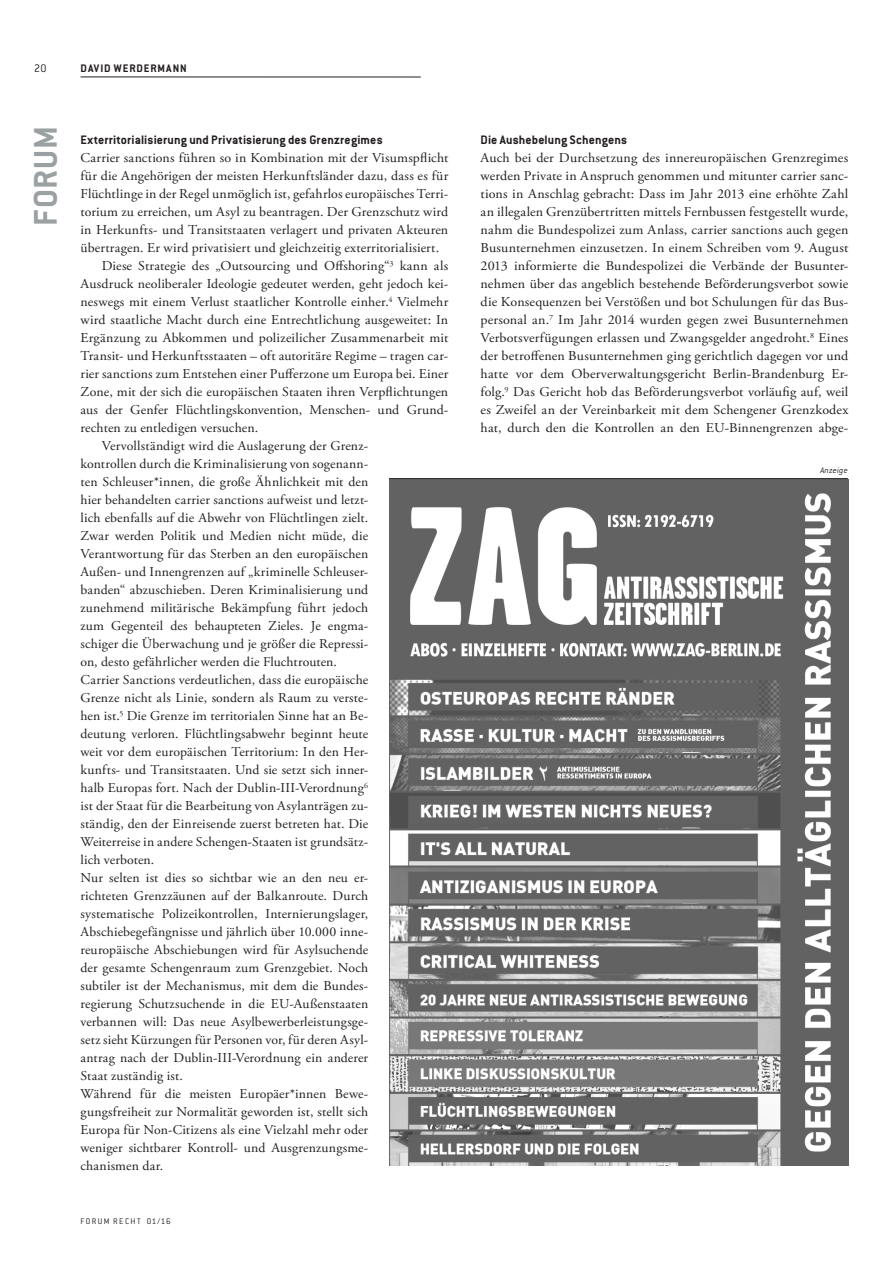
<style>
.page{position:relative;width:893px;height:1263px;background:#fff}
.page>*{position:absolute;margin:0;border:0;box-sizing:border-box;transform-origin:0 0}
.t1{font:700 36px "Conduit ITC";letter-spacing:.025em;color:#9ba0a3}
.t2{font:13.5px "Adobe Garamond Pro";letter-spacing:.01em;color:#231f20}
.t3{font:13.5px/18px "Adobe Garamond Pro";letter-spacing:.01em;color:#231f20;text-align:justify;scale:1.04 1}
.t4{font:700 13.5px "Conduit ITC";letter-spacing:.01em;color:#231f20}
.t5{font:700 12px "Conduit ITC";letter-spacing:.075em;color:#231f20}
.t6{font:300 12px "Conduit ITC";color:#231f20}
.t7{font:300 9px "Conduit ITC";letter-spacing:.155em;color:#231f20}
.t8{font:italic 300 9px "Conduit ITC";letter-spacing:.02em;color:#231f20}
</style>
<div class="page">
<hr style="left:81px;top:77px;width:340px;height:1px;background:#231f20">
<img style="left:389px;top:479px;width:459px;height:686px">
<hr style="left:389px;top:478px;width:459px;height:1px;background:#231f20">
<p class="t6" style="left:34px;top:61px;width:14px">20</p>
<p class="t5" style="left:81px;top:61px;width:108px">DAVID WERDERMANN</p>
<h1 class="t1" style="left:24px;top:226px;width:101px;rotate:-90deg">FORUM</h1>
<p class="t4" style="left:80px;top:132px;width:304px">Exterritorialisierung und Privatisierung des Grenzregimes</p>
<p class="t2" style="left:80px;top:150px;width:369px">Carrier sanctions führen so in Kombination mit der Visumspflicht</p>
<p class="t2" style="left:80px;top:168px;width:369px">für die Angehörigen der meisten Herkunftsländer dazu, dass es für</p>
<p class="t2" style="left:80px;top:186px;width:369px">Flüchtlinge in der Regel unmöglich ist, gefahrlos europäisches Terri-</p>
<p class="t2" style="left:80px;top:204px;width:369px">torium zu erreichen, um Asyl zu beantragen. Der Grenzschutz wird</p>
<p class="t2" style="left:80px;top:222px;width:369px">in Herkunfts- und Transitstaaten verlagert und privaten Akteuren</p>
<p class="t2" style="left:80px;top:240px;width:360px">übertragen. Er wird privatisiert und gleichzeitig exterritorialisiert.</p>
<p class="t2" style="left:102px;top:258px;width:348px">Diese Strategie des „Outsourcing und Offshoring“<sup>3</sup> kann als</p>
<p class="t2" style="left:80px;top:276px;width:369px">Ausdruck neoliberaler Ideologie gedeutet werden, geht jedoch kei-</p>
<p class="t2" style="left:80px;top:294px;width:369px">neswegs mit einem Verlust staatlicher Kontrolle einher.<sup>4</sup> Vielmehr</p>
<p class="t2" style="left:80px;top:312px;width:369px">wird staatliche Macht durch eine Entrechtlichung ausgeweitet: In</p>
<p class="t2" style="left:80px;top:330px;width:369px">Ergänzung zu Abkommen und polizeilicher Zusammenarbeit mit</p>
<p class="t2" style="left:80px;top:348px;width:369px">Transit- und Herkunftsstaaten – oft autoritäre Regime – tragen car-</p>
<p class="t2" style="left:80px;top:366px;width:369px">rier sanctions zum Entstehen einer Pufferzone um Europa bei. Einer</p>
<p class="t2" style="left:80px;top:384px;width:369px">Zone, mit der sich die europäischen Staaten ihren Verpflichtungen</p>
<p class="t2" style="left:80px;top:402px;width:369px">aus der Genfer Flüchtlingskonvention, Menschen- und Grund-</p>
<p class="t2" style="left:80px;top:420px;width:179px">rechten zu entledigen versuchen.</p>
<p class="t2" style="left:102px;top:438px;width:268px">Vervollständigt wird die Auslagerung der Grenz-</p>
<p class="t2" style="left:80px;top:456px;width:289px">kontrollen durch die Kriminalisierung von sogenann-</p>
<p class="t2" style="left:80px;top:474px;width:289px">ten Schleuser*innen, die große Ähnlichkeit mit den</p>
<p class="t2" style="left:80px;top:492px;width:289px">hier behandelten carrier sanctions aufweist und letzt-</p>
<p class="t2" style="left:80px;top:510px;width:289px">lich ebenfalls auf die Abwehr von Flüchtlingen zielt.</p>
<p class="t2" style="left:80px;top:528px;width:289px">Zwar werden Politik und Medien nicht müde, die</p>
<p class="t2" style="left:80px;top:546px;width:289px">Verantwortung für das Sterben an den europäischen</p>
<p class="t2" style="left:80px;top:564px;width:289px">Außen- und Innengrenzen auf „kriminelle Schleuser-</p>
<p class="t2" style="left:80px;top:582px;width:289px">banden“ abzuschieben. Deren Kriminalisierung und</p>
<p class="t2" style="left:80px;top:600px;width:289px">zunehmend militärische Bekämpfung führt jedoch</p>
<p class="t2" style="left:80px;top:618px;width:289px">zum Gegenteil des behaupteten Zieles. Je engma-</p>
<p class="t2" style="left:80px;top:636px;width:289px">schiger die Überwachung und je größer die Repressi-</p>
<p class="t2" style="left:80px;top:654px;width:258px">on, desto gefährlicher werden die Fluchtrouten.</p>
<p class="t2" style="left:80px;top:672px;width:289px">Carrier Sanctions verdeutlichen, dass die europäische</p>
<p class="t2" style="left:80px;top:690px;width:289px">Grenze nicht als Linie, sondern als Raum zu verste-</p>
<p class="t2" style="left:80px;top:708px;width:289px">hen ist.<sup>5</sup> Die Grenze im territorialen Sinne hat an Be-</p>
<p class="t2" style="left:80px;top:726px;width:289px">deutung verloren. Flüchtlingsabwehr beginnt heute</p>
<p class="t2" style="left:80px;top:744px;width:289px">weit vor dem europäischen Territorium: In den Her-</p>
<p class="t2" style="left:80px;top:762px;width:289px">kunfts- und Transitstaaten. Und sie setzt sich inner-</p>
<p class="t2" style="left:80px;top:780px;width:289px">halb Europas fort. Nach der Dublin-III-Verordnung<sup>6</sup></p>
<p class="t2" style="left:80px;top:798px;width:289px">ist der Staat für die Bearbeitung von Asylanträgen zu-</p>
<p class="t2" style="left:80px;top:816px;width:289px">ständig, den der Einreisende zuerst betreten hat. Die</p>
<p class="t2" style="left:80px;top:834px;width:289px">Weiterreise in andere Schengen-Staaten ist grundsätz-</p>
<p class="t2" style="left:80px;top:852px;width:75px">lich verboten.</p>
<p class="t2" style="left:80px;top:870px;width:289px">Nur selten ist dies so sichtbar wie an den neu er-</p>
<p class="t2" style="left:80px;top:888px;width:289px">richteten Grenzzäunen auf der Balkanroute. Durch</p>
<p class="t2" style="left:80px;top:906px;width:289px">systematische Polizeikontrollen, Internierungslager,</p>
<p class="t2" style="left:80px;top:924px;width:289px">Abschiebegefängnisse und jährlich über 10.000 inne-</p>
<p class="t2" style="left:80px;top:942px;width:289px">reuropäische Abschiebungen wird für Asylsuchende</p>
<p class="t2" style="left:80px;top:960px;width:289px">der gesamte Schengenraum zum Grenzgebiet. Noch</p>
<p class="t2" style="left:80px;top:978px;width:289px">subtiler ist der Mechanismus, mit dem die Bundes-</p>
<p class="t2" style="left:80px;top:996px;width:289px">regierung Schutzsuchende in die EU-Außenstaaten</p>
<p class="t2" style="left:80px;top:1014px;width:289px">verbannen will: Das neue Asylbewerberleistungsge-</p>
<p class="t2" style="left:80px;top:1032px;width:289px">setz sieht Kürzungen für Personen vor, für deren Asyl-</p>
<p class="t2" style="left:80px;top:1050px;width:289px">antrag nach der Dublin-III-Verordnung ein anderer</p>
<p class="t2" style="left:80px;top:1068px;width:104px">Staat zuständig ist.</p>
<p class="t2" style="left:80px;top:1086px;width:289px">Während für die meisten Europäer*innen Bewe-</p>
<p class="t2" style="left:80px;top:1104px;width:289px">gungsfreiheit zur Normalität geworden ist, stellt sich</p>
<p class="t2" style="left:80px;top:1122px;width:289px">Europa für Non-Citizens als eine Vielzahl mehr oder</p>
<p class="t2" style="left:80px;top:1140px;width:289px">weniger sichtbarer Kontroll- und Ausgrenzungsme-</p>
<p class="t2" style="left:80px;top:1158px;width:84px">chanismen dar.</p>
<p class="t7" style="left:81px;top:1216px;width:92px">FORUM RECHT 01/16</p>
<p class="t4" style="left:481px;top:132px;width:148px">Die Aushebelung Schengens</p>
<p class="t3" style="left:481px;top:149px;width:355px">Auch bei der Durchsetzung des innereuropäischen Grenzregimes werden Private in Anspruch genommen und mitunter carrier sanc&shy;tions in Anschlag gebracht: Dass im Jahr 2013 eine erhöhte Zahl an illegalen Grenzübertritten mittels Fernbussen festgestellt wurde, nahm die Bundespolizei zum Anlass, carrier sanctions auch gegen Busunternehmen einzusetzen. In einem Schreiben vom 9. August 2013 informierte die Bundespolizei die Verbände der Busunter&shy;nehmen über das angeblich bestehende Beförderungsverbot sowie die Konsequenzen bei Verstößen und bot Schulungen für das Bus&shy;personal an.<sup>7</sup> Im Jahr 2014 wurden gegen zwei Busunternehmen Verbotsverfügungen erlassen und Zwangsgelder angedroht.<sup>8</sup> Eines der betroffenen Busunternehmen ging gerichtlich dagegen vor und hatte vor dem Oberverwaltungsgericht Berlin-Brandenburg Er&shy;folg.<sup>9</sup> Das Gericht hob das Beförderungsverbot vorläufig auf, weil es Zweifel an der Vereinbarkeit mit dem Schengener Grenzkodex hat, durch den die Kontrollen an den EU-Binnengrenzen abge-</p>
<p class="t8" style="left:820px;top:465px;width:29px">Anzeige</p>
</div>
